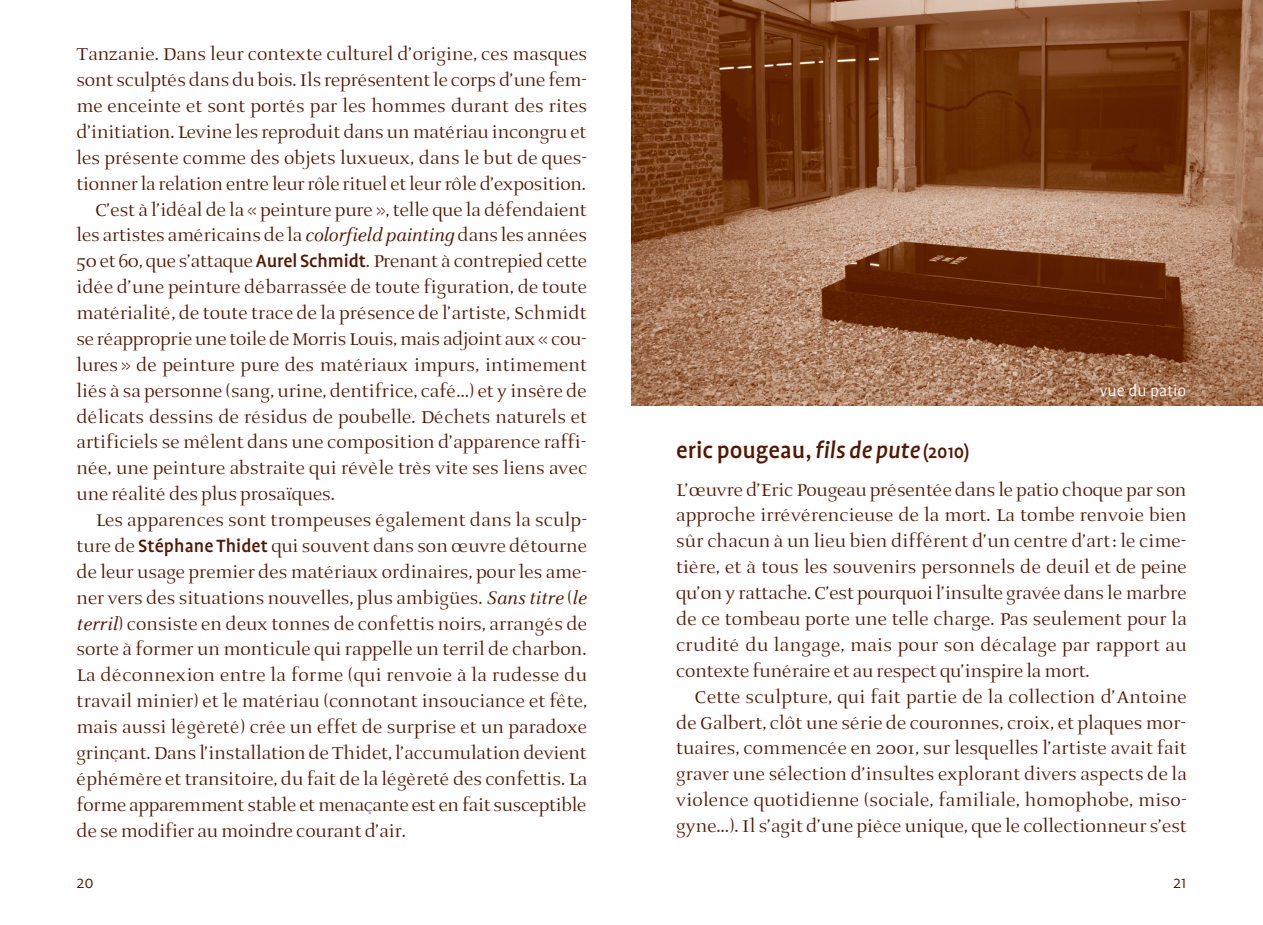
<style>
.page{position:relative;width:1263px;height:925px;background:#fff}
.page>*{position:absolute;margin:0;border:0;box-sizing:border-box;transform-origin:0 0}
.t1{font:500 25.88px "Profile";color:#531600}
.t2{font:22.5px/25.9px "AI Prospera II";letter-spacing:.005em;color:#531600;text-align:justify}
.t3{font:300 18px "Profile";color:#fff}
.t4{font:300 18px "Profile";color:#531600}
.s1{font-family:"Celeste";font-style:italic;font-size:20.25px}
.s2{font-family:"Profile";font-weight:500;font-size:20.25px}
.s3{font-style:italic}
.s4{font-size:20.25px}
</style>
<div class="page">
<img style="left:631px;top:0;width:632px;height:405px">
<p class="t2" style="left:77px;top:42px;width:512px">Tanzanie. Dans leur contexte culturel d’origine, ces masques</p>
<p class="t2" style="left:77px;top:68px;width:512px">sont sculptés dans du bois. Ils représentent le corps d’une fem-</p>
<p class="t2" style="left:77px;top:94px;width:512px">me enceinte et sont portés par les hommes durant des rites</p>
<p class="t2" style="left:77px;top:120px;width:511px">d’initiation. Levine les reproduit dans un matériau incongru et</p>
<p class="t2" style="left:77px;top:146px;width:512px">les présente comme des objets luxueux, dans le but de ques-</p>
<p class="t2" style="left:77px;top:172px;width:511px">tionner la relation entre leur rôle rituel et leur rôle d’exposition.</p>
<p class="t2" style="left:96px;top:198px;width:493px">C’est à l’idéal de la « peinture pure », telle que la défendaient</p>
<p class="t2" style="left:77px;top:223px;width:512px">les artistes américains de la <span class="s1">colorfield painting</span> dans les années</p>
<p class="t2" style="left:77px;top:249px;width:512px">50 et 60, que s’attaque <span class="s2">Aurel Schmidt</span>. Prenant à contrepied cette</p>
<p class="t2" style="left:77px;top:275px;width:512px">idée d’une peinture débarrassée de toute figuration, de toute</p>
<p class="t2" style="left:77px;top:301px;width:512px">matérialité, de toute trace de la présence de l’artiste, Schmidt</p>
<p class="t2" style="left:77px;top:327px;width:512px">se réapproprie une toile de Morris Louis, mais adjoint aux « cou-</p>
<p class="t2" style="left:77px;top:353px;width:512px">lures » de peinture pure des matériaux impurs, intimement</p>
<p class="t2" style="left:77px;top:379px;width:512px">liés à sa personne (sang, urine, dentifrice, café…) et y insère de</p>
<p class="t2" style="left:77px;top:405px;width:512px">délicats dessins de résidus de poubelle. Déchets naturels et</p>
<p class="t2" style="left:77px;top:430px;width:511px">artificiels se mêlent dans une composition d’apparence raffi-</p>
<p class="t2" style="left:77px;top:456px;width:512px">née, une peinture abstraite qui révèle très vite ses liens avec</p>
<p class="t2" style="left:77px;top:482px;width:260px">une réalité des plus prosaïques.</p>
<p class="t2" style="left:96px;top:508px;width:493px">Les apparences sont trompeuses également dans la sculp-</p>
<p class="t2" style="left:77px;top:534px;width:512px">ture de <span class="s2">Stéphane Thidet</span> qui souvent dans son œuvre détourne</p>
<p class="t2" style="left:77px;top:560px;width:512px">de leur usage premier des matériaux ordinaires, pour les ame-</p>
<p class="t2" style="left:77px;top:586px;width:512px">ner vers des situations nouvelles, plus ambigües. <span class="s1">Sans titre</span> (<span class="s1">le</span></p>
<p class="t2" style="left:77px;top:612px;width:512px"><span class="s1">terril</span>) consiste en deux tonnes de confettis noirs, arrangés de</p>
<p class="t2" style="left:77px;top:637px;width:512px">sorte à former un monticule qui rappelle un terril de charbon.</p>
<p class="t2" style="left:77px;top:663px;width:512px">La déconnexion entre la forme (qui renvoie à la rudesse du</p>
<p class="t2" style="left:77px;top:689px;width:512px">travail minier) et le matériau (connotant insouciance et fête,</p>
<p class="t2" style="left:77px;top:715px;width:512px">mais aussi légèreté) crée un effet de surprise et un paradoxe</p>
<p class="t2" style="left:77px;top:741px;width:512px">grinçant. Dans l’installation de Thidet, l’accumulation devient</p>
<p class="t2" style="left:77px;top:767px;width:512px">éphémère et transitoire, du fait de la légèreté des confettis. La</p>
<p class="t2" style="left:77px;top:793px;width:511px">forme apparemment stable et menaçante est en fait susceptible</p>
<p class="t2" style="left:77px;top:819px;width:331px">de se modifier au moindre courant d’air.</p>
<p class="t3" style="left:1100px;top:381px;width:88px">vue du patio</p>
<p class="t1" style="left:676px;top:437px;width:295px">eric pougeau, <span class="s3">fils de pute</span> <span class="s4">(2010)</span></p>
<p class="t2" style="left:676px;top:478px;width:512px">L’œuvre d’Eric Pougeau présentée dans le patio choque par son approche irrévérencieuse de la mort. La tombe renvoie bien sûr chacun à un lieu bien différent d’un centre d’art: le cime&shy;tière, et à tous les souvenirs personnels de deuil et de peine qu’on y rattache. C’est pourquoi l’insulte gravée dans le marbre de ce tombeau porte une telle charge. Pas seulement pour la crudité du langage, mais pour son décalage par rapport au contexte funéraire et au respect qu’inspire la mort.</p>
<p class="t2" style="left:676px;top:685px;width:512px;text-indent:19px">Cette sculpture, qui fait partie de la collection d’Antoine de Galbert, clôt une série de couronnes, croix, et plaques mor&shy;tuaires, commencée en 2001, sur lesquelles l’artiste avait fait graver une sélection d’insultes explorant divers aspects de la violence quotidienne (sociale, familiale, homophobe, miso&shy;gyne…). Il s’agit d’une pièce unique, que le collectionneur s’est</p>
<p class="t4" style="left:77px;top:873px;width:19px">20</p>
<p class="t4" style="left:1173px;top:873px;width:14px">21</p>
</div>
